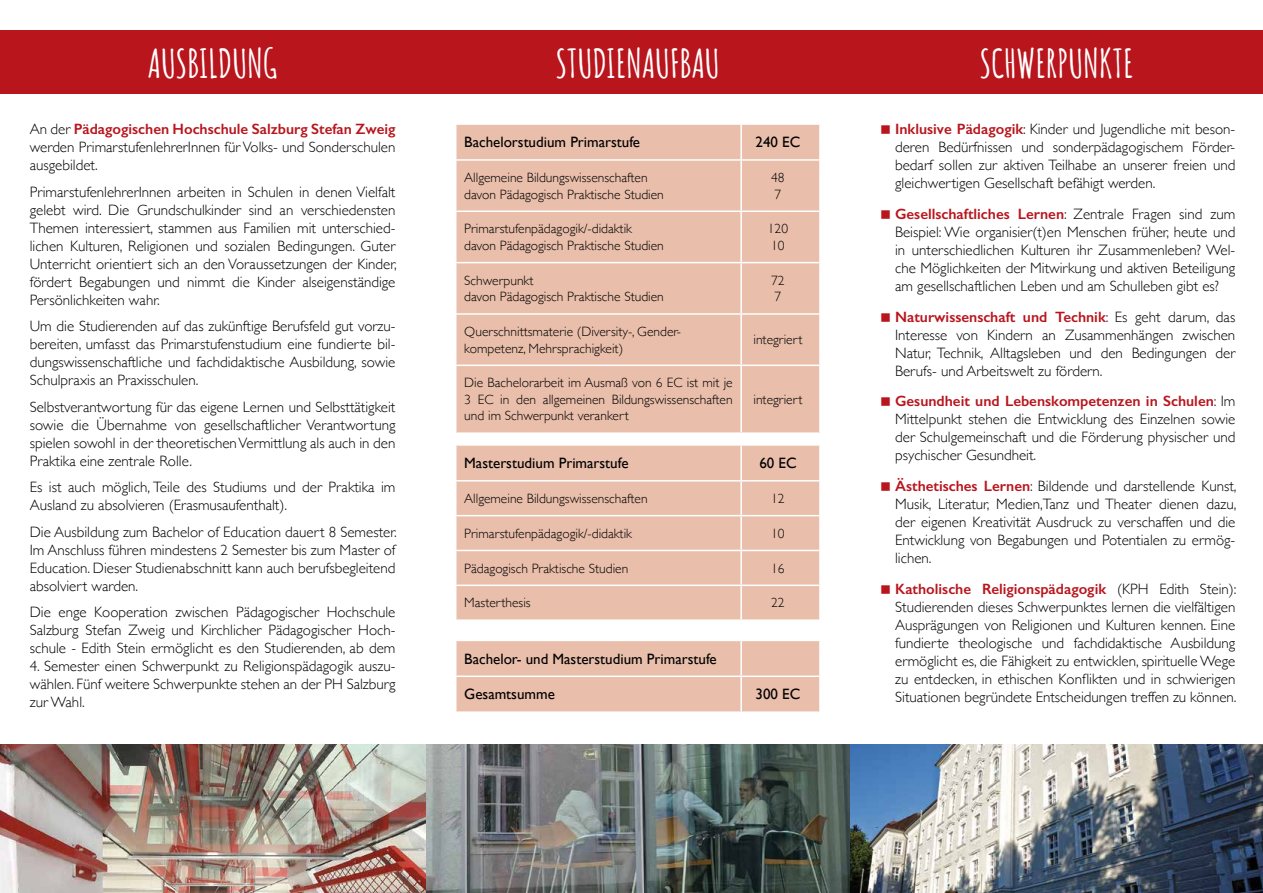
<style>
.page{position:relative;width:1263px;height:893px;background:#fff}
.page>*{position:absolute;margin:0;border:0;box-sizing:border-box;transform-origin:0 0}
.t1{font:700 39px "Amatic SC";letter-spacing:-.015em;color:#fff}
.t2{font:300 15px/18px "Gill Sans";color:#000;text-align:justify}
.t3{font:15px "Gill Sans";color:#000}
.t4{font:300 13.5px/16.5px "Gill Sans";color:#000}
.s1{font-weight:600;color:#b9151d}
</style>
<div class="page">
<img style="left:0;top:744px;width:850px;height:149px">
<img style="left:850px;top:744px;width:413px;height:149px">
<div style="left:0;top:30px;width:1263px;height:64px;background:#b9151d"></div>
<div style="left:456px;top:125px;width:363px;height:307px;background:#e9beaa"></div>
<hr style="left:740px;top:125px;width:2px;height:34px;background:#fff">
<hr style="left:455px;top:159px;width:286px;height:2px;background:#fff">
<hr style="left:741px;top:159px;width:80px;height:2px;background:#fff">
<hr style="left:740px;top:161px;width:2px;height:50px;background:#fff">
<hr style="left:455px;top:211px;width:286px;height:1px;background:#fff">
<hr style="left:741px;top:211px;width:80px;height:1px;background:#fff">
<hr style="left:740px;top:212px;width:2px;height:50px;background:#fff">
<hr style="left:455px;top:262px;width:286px;height:1px;background:#fff">
<hr style="left:741px;top:262px;width:80px;height:1px;background:#fff">
<hr style="left:740px;top:263px;width:2px;height:50px;background:#fff">
<hr style="left:455px;top:313px;width:286px;height:2px;background:#fff">
<hr style="left:741px;top:313px;width:80px;height:2px;background:#fff">
<hr style="left:740px;top:315px;width:2px;height:50px;background:#fff">
<hr style="left:455px;top:365px;width:286px;height:1px;background:#fff">
<hr style="left:741px;top:365px;width:80px;height:1px;background:#fff">
<hr style="left:740px;top:366px;width:2px;height:66px;background:#fff">
<div style="left:456px;top:446px;width:363px;height:173px;background:#e9beaa"></div>
<hr style="left:740px;top:446px;width:2px;height:34px;background:#fff">
<hr style="left:455px;top:480px;width:286px;height:2px;background:#fff">
<hr style="left:741px;top:480px;width:80px;height:2px;background:#fff">
<hr style="left:740px;top:482px;width:2px;height:33px;background:#fff">
<hr style="left:455px;top:515px;width:286px;height:1px;background:#fff">
<hr style="left:741px;top:515px;width:80px;height:1px;background:#fff">
<hr style="left:740px;top:516px;width:2px;height:34px;background:#fff">
<hr style="left:455px;top:550px;width:286px;height:1px;background:#fff">
<hr style="left:741px;top:550px;width:80px;height:1px;background:#fff">
<hr style="left:740px;top:551px;width:2px;height:34px;background:#fff">
<hr style="left:455px;top:585px;width:286px;height:1px;background:#fff">
<hr style="left:741px;top:585px;width:80px;height:1px;background:#fff">
<hr style="left:740px;top:586px;width:2px;height:33px;background:#fff">
<div style="left:456px;top:641px;width:363px;height:70px;background:#e9beaa"></div>
<hr style="left:740px;top:641px;width:2px;height:34px;background:#fff">
<hr style="left:455px;top:675px;width:286px;height:2px;background:#fff">
<hr style="left:741px;top:675px;width:80px;height:2px;background:#fff">
<hr style="left:740px;top:677px;width:2px;height:34px;background:#fff">
<h1 class="t1" style="left:148px;top:33px;width:131px">AUSBILDUNG</h1>
<h1 class="t1" style="left:555px;top:33px;width:166px">STUDIENAUFBAU</h1>
<h1 class="t1" style="left:979px;top:33px;width:156px">SCHWERPUNKTE</h1>
<p class="t2" style="left:30px;top:120px;width:367px">An der <span class="s1">Pädagogischen Hochschule Salzburg Stefan Zweig </span>werden PrimarstufenlehrerInnen für Volks- und Sonderschulen ausgebildet.</p>
<p class="t2" style="left:30px;top:182px;width:368px">PrimarstufenlehrerInnen arbeiten in Schulen in denen Vielfalt gelebt wird. Die Grundschulkinder sind an verschiedensten Themen interessiert, stammen aus Familien mit unterschied&shy;lichen Kulturen, Religionen und sozialen Bedingungen. Guter Unterricht orientiert sich an den Voraussetzungen der Kinder, fördert Begabungen und nimmt die Kinder alseigenständige Persönlichkeiten wahr.</p>
<p class="t2" style="left:30px;top:317px;width:367px">Um die Studierenden auf das zukünftige Berufsfeld gut vorzu&shy;bereiten, umfasst das Primarstufenstudium eine fundierte bil&shy;dungswissenschaftliche und fachdidaktische Ausbildung, sowie Schulpraxis an Praxisschulen.</p>
<p class="t2" style="left:30px;top:397px;width:367px">Selbstverantwortung für das eigene Lernen und Selbsttätigkeit sowie die Übernahme von gesellschaftlicher Verantwortung spielen sowohl in der theoretischen Vermittlung als auch in den Praktika eine zentrale Rolle.</p>
<p class="t2" style="left:30px;top:478px;width:367px">Es ist auch möglich, Teile des Studiums und der Praktika im<br>Ausland zu absolvieren (Erasmusaufenthalt).</p>
<p class="t2" style="left:30px;top:522px;width:368px">Die Ausbildung zum Bachelor of Education dauert 8 Semester.<br>Im Anschluss führen mindestens 2 Semester bis zum Master of Education. Dieser Studienabschnitt kann auch berufsbegleitend absolviert warden.</p>
<p class="t2" style="left:30px;top:603px;width:367px">Die enge Kooperation zwischen Pädagogischer Hochschule Salzburg Stefan Zweig und Kirchlicher Pädagogischer Hoch&shy;schule - Edith Stein ermöglicht es den Studierenden, ab dem</p>
<p class="t2" style="left:30px;top:657px;width:367px">4. Semester einen Schwerpunkt zu Religionspädagogik auszu&shy;wählen. Fünf weitere Schwerpunkte stehen an der PH Salzburg zur Wahl.</p>
<p class="t3" style="left:464px;top:133px;width:177px">Bachelorstudium Primarstufe</p>
<p class="t3" style="left:755px;top:133px;width:46px">240 EC</p>
<p class="t4" style="left:464px;top:169px;width:201px">Allgemeine Bildungswissenschaften davon Pädagogisch Praktische Studien</p>
<p class="t4" style="left:771px;top:169px;width:15px">48<br>7</p>
<p class="t4" style="left:464px;top:220px;width:201px">Primarstufenpädagogik/-didaktik davon Pädagogisch Praktische Studien</p>
<p class="t4" style="left:768px;top:220px;width:22px">120<br>10</p>
<p class="t4" style="left:464px;top:271px;width:201px">Schwerpunkt<br>davon Pädagogisch Praktische Studien</p>
<p class="t4" style="left:771px;top:271px;width:15px">72<br>7</p>
<p class="t4" style="left:464px;top:323px;width:218px">Querschnittsmaterie (Diversity-, Gender&shy;kompetenz, Mehrsprachigkeit)</p>
<p class="t4" style="left:753px;top:331px;width:50px">integriert</p>
<p class="t4" style="left:464px;top:374px;width:270px;text-align:justify">Die Bachelorarbeit im Ausmaß von 6 EC ist mit je 3 EC in den allgemeinen Bildungswissenschaften und im Schwerpunkt verankert</p>
<p class="t4" style="left:753px;top:391px;width:50px">integriert</p>
<p class="t3" style="left:464px;top:454px;width:166px">Masterstudium Primarstufe</p>
<p class="t3" style="left:759px;top:454px;width:39px">60 EC</p>
<p class="t4" style="left:464px;top:490px;width:185px">Allgemeine Bildungswissenschaften</p>
<p class="t4" style="left:771px;top:490px;width:15px">12</p>
<p class="t4" style="left:464px;top:524px;width:169px">Primarstufenpädagogik/-didaktik</p>
<p class="t4" style="left:771px;top:524px;width:15px">10</p>
<p class="t4" style="left:464px;top:559px;width:166px">Pädagogisch Praktische Studien</p>
<p class="t4" style="left:771px;top:559px;width:15px">16</p>
<p class="t4" style="left:464px;top:594px;width:68px">Masterthesis</p>
<p class="t4" style="left:771px;top:594px;width:15px">22</p>
<p class="t3" style="left:464px;top:650px;width:254px">Bachelor- und Masterstudium Primarstufe</p>
<p class="t3" style="left:464px;top:685px;width:92px">Gesamtsumme</p>
<p class="t3" style="left:755px;top:685px;width:46px">300 EC</p>
<p class="t2" style="left:895px;top:120px;width:342px"><span class="s1">Inklusive Pädagogik</span>: Kinder und Jugendliche mit beson&shy;deren Bedürfnissen und sonderpädagogischem Förder&shy;bedarf sollen zur aktiven Teilhabe an unserer freien und gleichwertigen Gesellschaft befähigt werden.</p>
<p class="t2" style="left:895px;top:204px;width:342px"><span class="s1">Gesellschaftliches Lernen</span>: Zentrale Fragen sind zum Beispiel: Wie organisier(t)en Menschen früher, heute und in unterschiedlichen Kulturen ihr Zusammenleben? Wel&shy;che Möglichkeiten der Mitwirkung und aktiven Beteiligung am gesellschaftlichen Leben und am Schulleben gibt es?</p>
<p class="t2" style="left:895px;top:307px;width:342px"><span class="s1">Naturwissenschaft und Technik</span>: Es geht darum, das Interesse von Kindern an Zusammenhängen zwischen Natur, Technik, Alltagsleben und den Bedingungen der Berufs- und Arbeitswelt zu fördern.</p>
<p class="t2" style="left:895px;top:392px;width:342px"><span class="s1">Gesundheit und Lebenskompetenzen in Schulen</span>: Im Mittelpunkt stehen die Entwicklung des Einzelnen sowie der Schulgemeinschaft und die Förderung physischer und psychischer Gesundheit.</p>
<p class="t2" style="left:895px;top:477px;width:343px"><span class="s1">Ästhetisches Lernen</span>: Bildende und darstellende Kunst, Musik, Literatur, Medien,Tanz und Theater dienen dazu, der eigenen Kreativität Ausdruck zu verschaffen und die Entwicklung von Begabungen und Potentialen zu ermög&shy;lichen.</p>
<p class="t2" style="left:895px;top:579px;width:343px"><span class="s1">Katholische Religionspädagogik</span> (KPH Edith Stein):<br>Studierenden dieses Schwerpunktes lernen die vielfältigen Ausprägungen von Religionen und Kulturen kennen. Eine fundierte theologische und fachdidaktische Ausbildung ermöglicht es, die Fähigkeit zu entwicklen, spirituelle Wege zu entdecken, in ethischen Konflikten und in schwierigen Situationen begründete Entscheidungen treffen zu können.</p>
</div>
